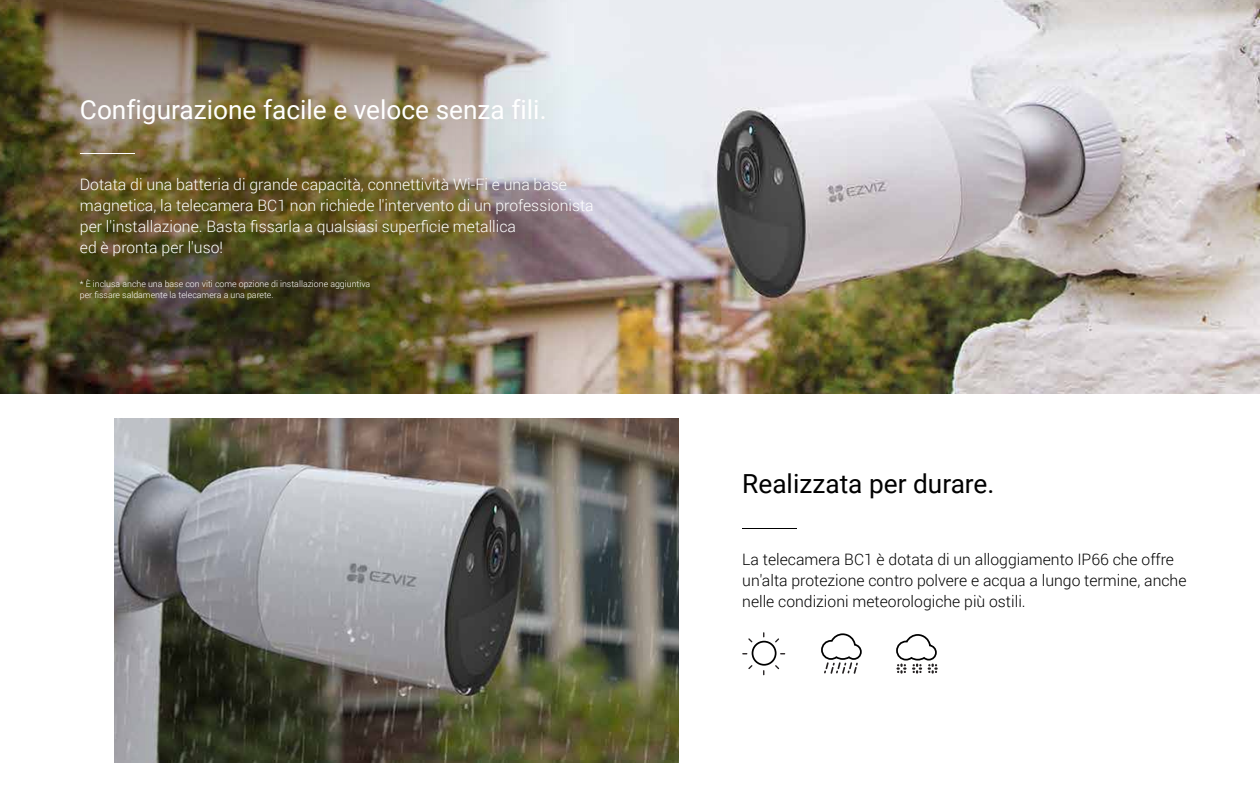
<style>
.page{position:relative;width:1260px;height:788px;background:#fff}
.page>*{position:absolute;margin:0;border:0;box-sizing:border-box;transform-origin:0 0}
.t1{font:26.25px "Roboto";color:#fff}
.t2{font:26.25px "Roboto";color:#000}
.t3{font:300 15.75px/21px "Roboto";color:#fff}
.t4{font:300 15.75px/21px "Roboto";color:#000}
.t5{font:300 8.75px/10.5px "Roboto";color:#fff}
</style>
<div class="page">
<hr style="left:742px;top:527px;width:54px;height:1px;background:#000">
<img style="left:572px;top:0;width:688px;height:394px">
<img style="left:114px;top:418px;width:564px;height:344px">
<img style="left:0;top:0;width:572px;height:394px">
<hr style="left:80px;top:153px;width:54px;height:1px;background:#fff">
<svg style="left:821px;top:633px;width:41px;height:40px"></svg>
<svg style="left:896px;top:634px;width:42px;height:39px"></svg>
<svg style="left:742px;top:632px;width:43px;height:43px"></svg>
<div style="left:752px;top:640px;width:25px;height:25px;border:2px solid #000;border-radius:50%"></div>
<h1 class="t1" style="left:80px;top:91px;width:468px">Configurazione facile e veloce senza fili.</h1>
<p class="t3" style="left:80px;top:173px;width:515px">Dotata di una batteria di grande capacità, connettività Wi-Fi e una base magnetica, la telecamera BC1 non richiede l'intervento di un professionista per l'installazione. Basta fissarla a qualsiasi superficie metallica<br>ed è pronta per l'uso!</p>
<p class="t5" style="left:80px;top:278px;width:292px">* È inclusa anche una base con viti come opzione di installazione aggiuntiva per fissare saldamente la telecamera a una parete.</p>
<h1 class="t2" style="left:742px;top:465px;width:254px">Realizzata per durare.</h1>
<p class="t4" style="left:742px;top:548px;width:446px">La telecamera BC1 è dotata di un alloggiamento IP66 che offre un'alta protezione contro polvere e acqua a lungo termine, anche nelle condizioni meteorologiche più ostili.</p>
</div>
